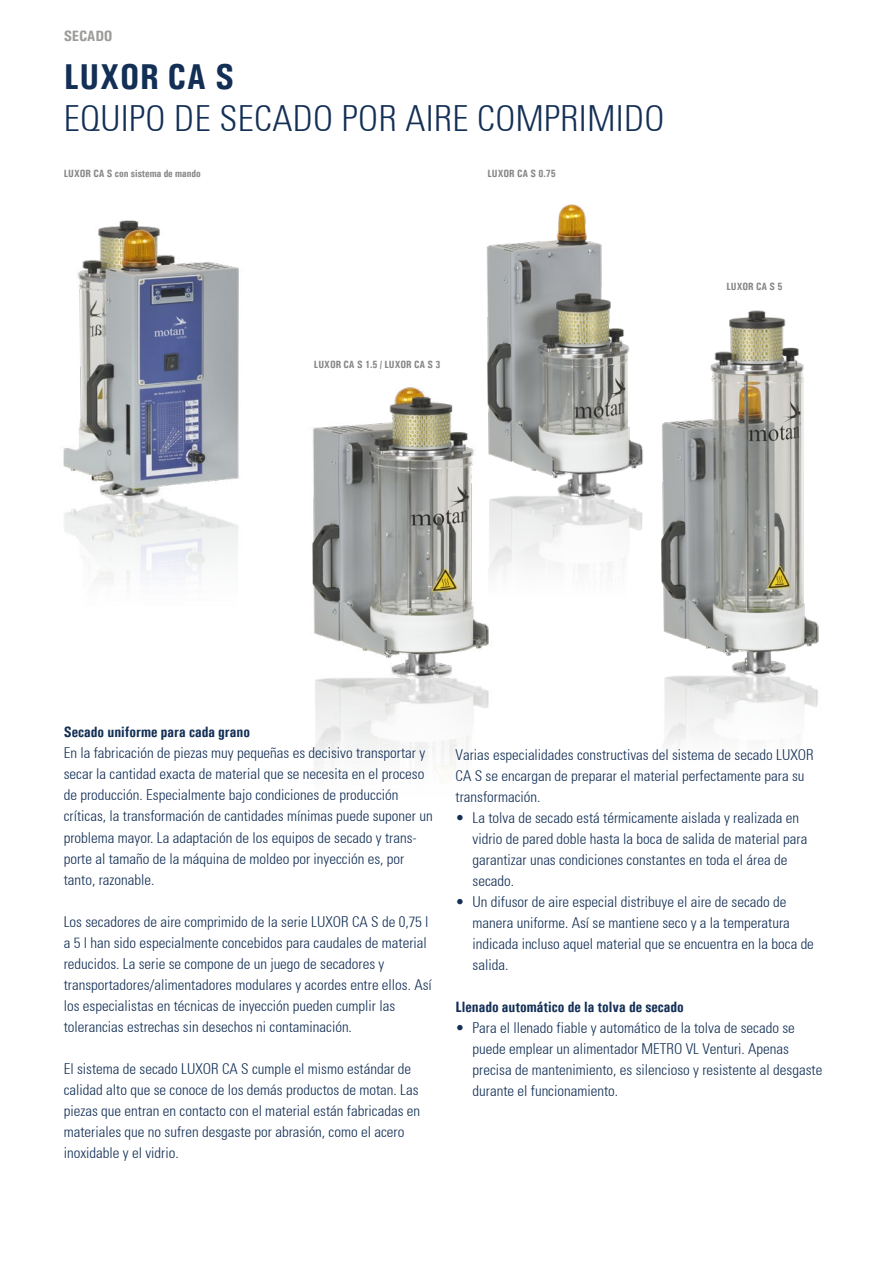
<style>
.page{position:relative;width:893px;height:1263px;background:#fff}
.page>*{position:absolute;margin:0;border:0;box-sizing:border-box;transform-origin:0 0}
.t1{font:300 condensed 36px "Univers";letter-spacing:.01em;color:#132f55}
.t2{font:700 36px "Univers Condensed";letter-spacing:.01em;color:#132f55}
.t3{font:300 condensed 15px/21px "Univers";color:#132f55}
.t4{font:700 15px "Univers Condensed";color:#132f55}
.t5{font:700 15px "Univers Condensed";letter-spacing:-.02em;color:#9d9d9c;scale:1.06 1}
.t6{font:700 10.5px "Univers Condensed";color:#878787}
</style>
<div class="page">
<img style="left:661px;top:310px;width:158px;height:435px">
<img style="left:63px;top:220px;width:177px;height:361px">
<img style="left:312px;top:387px;width:177px;height:383px">
<img style="left:479px;top:204px;width:164px;height:413px">
<p class="t5" style="left:64px;top:27px;width:48px">SECADO</p>
<h1 class="t2" style="left:64px;top:54px;width:172px">LUXOR CA S</h1>
<h1 class="t1" style="left:64px;top:96px;width:602px">EQUIPO DE SECADO POR AIRE COMPRIMIDO</h1>
<p class="t6" style="left:64px;top:167px;width:139px">LUXOR CA S con sistema de mando</p>
<p class="t6" style="left:487px;top:167px;width:70px">LUXOR CA S 0.75</p>
<p class="t6" style="left:314px;top:358px;width:128px">LUXOR CA S 1.5 / LUXOR CA S 3</p>
<p class="t6" style="left:726px;top:280px;width:58px">LUXOR CA S 5</p>
<p class="t4" style="left:64px;top:723px;width:188px">Secado uniforme para cada grano</p>
<p class="t3" style="left:64px;top:742px;width:370px">En la fabricación de piezas muy pequeñas es decisivo transportar y secar la cantidad exacta de material que se necesita en el proceso de producción. Especialmente bajo condiciones de producción críticas, la transformación de cantidades mínimas puede suponer un problema mayor. La adaptación de los equipos de secado y trans&shy;porte al tamaño de la máquina de moldeo por inyección es, por tanto, razonable.</p>
<p class="t3" style="left:64px;top:910px;width:370px">Los secadores de aire comprimido de la serie LUXOR CA S de 0,75 l a 5 l han sido especialmente concebidos para caudales de material reducidos. La serie se compone de un juego de secadores y transportadores/alimentadores modulares y acordes entre ellos. Así los especialistas en técnicas de inyección pueden cumplir las tolerancias estrechas sin desechos ni contaminación.</p>
<p class="t3" style="left:64px;top:1057px;width:358px">El sistema de secado LUXOR CA S cumple el mismo estándar de calidad alto que se conoce de los demás productos de motan. Las piezas que entran en contacto con el material están fabricadas en materiales que no sufren desgaste por abrasión, como el acero inoxidable y el vidrio.</p>
<p class="t3" style="left:455px;top:744px;width:360px">Varias especialidades constructivas del sistema de secado LUXOR<br>CA S se encargan de preparar el material perfectamente para su transformación.</p>
<p class="t3" style="left:472px;top:807px;width:336px;text-indent:-17px">• La tolva de secado está térmicamente aislada y realizada en vidrio de pared doble hasta la boca de salida de material para garantizar unas condiciones constantes en toda el área de secado.</p>
<p class="t3" style="left:472px;top:891px;width:343px;text-indent:-17px">• Un difusor de aire especial distribuye el aire de secado de manera uniforme. Así se mantiene seco y a la temperatura indicada incluso aquel material que se encuentra en la boca de salida.</p>
<p class="t4" style="left:455px;top:997px;width:230px">Llenado automático de la tolva de secado</p>
<p class="t3" style="left:472px;top:1017px;width:351px;text-indent:-17px">• Para el llenado fiable y automático de la tolva de secado se puede emplear un alimentador METRO VL Venturi. Apenas precisa de mantenimiento, es silencioso y resistente al desgaste durante el funcionamiento.</p>
</div>
